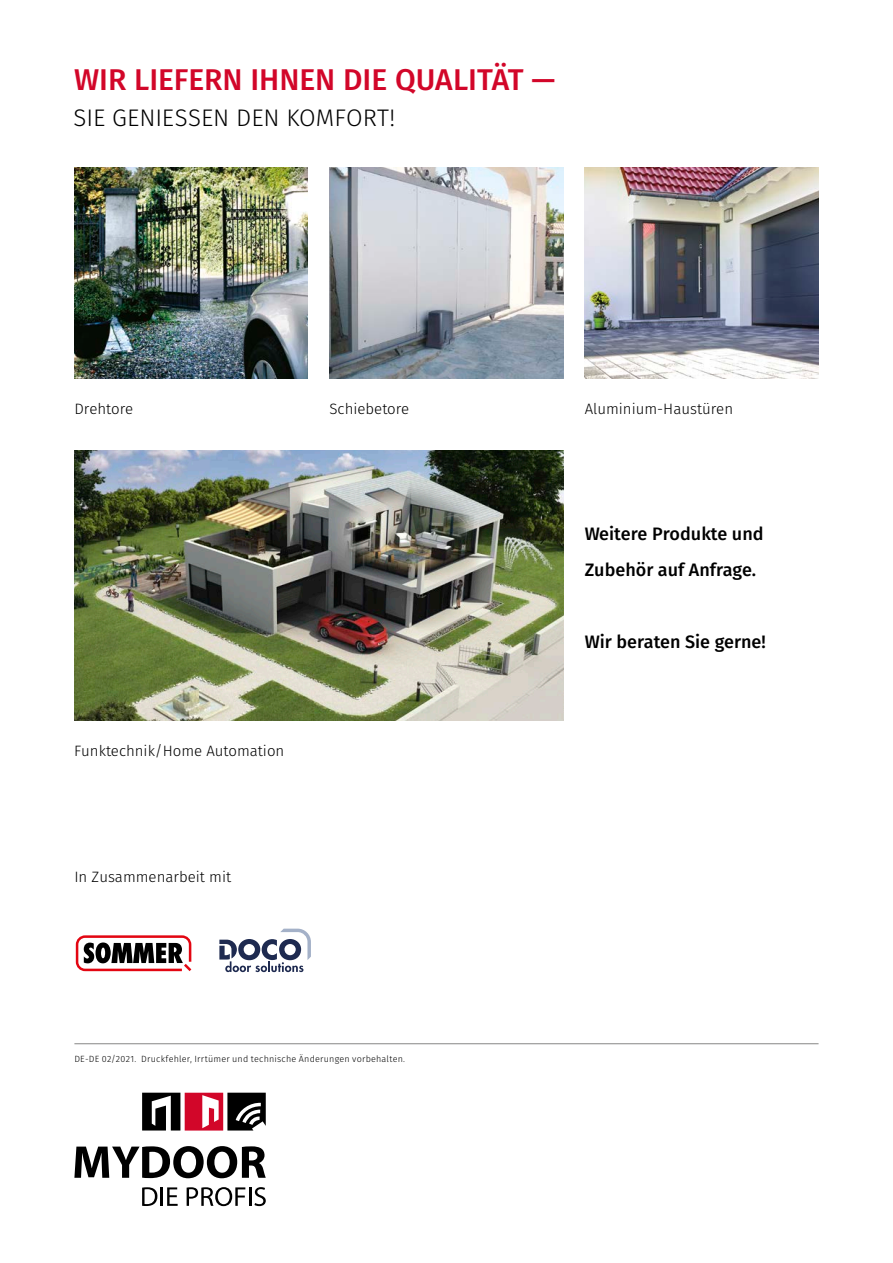
<style>
.page{position:relative;width:893px;height:1263px;background:#fff}
.page>*{position:absolute;margin:0;border:0;box-sizing:border-box;transform-origin:0 0}
.t1{font:500 30px "Fira Sans";color:#d20629}
.t2{font:300 24px "Fira Sans";letter-spacing:-.005em;color:#000}
.t3{font:500 18px/36px "Fira Sans";color:#000}
.t4{font:300 15px "Fira Sans";color:#000}
.t5{font:300 9px "Fira Sans";letter-spacing:.02em;color:#000}
</style>
<div class="page">
<svg style="left:74px;top:1146px;width:192px;height:32px"></svg>
<svg style="left:142px;top:1187px;width:36px;height:19px"></svg>
<svg style="left:187px;top:1187px;width:79px;height:19px"></svg>
<svg style="left:142px;top:1093px;width:124px;height:37px"></svg>
<hr style="left:74px;top:1043px;width:745px;height:1px;background:#878786">
<img style="left:74px;top:167px;width:234px;height:211px">
<img style="left:330px;top:167px;width:233px;height:211px">
<img style="left:585px;top:167px;width:233px;height:211px">
<svg style="left:76px;top:935px;width:115px;height:36px"></svg>
<svg style="left:219px;top:929px;width:92px;height:43px"></svg>
<img style="left:74px;top:450px;width:489px;height:270px">
<h1 class="t1" style="left:74px;top:59px;width:483px">WIR LIEFERN IHNEN DIE QUALITÄT —</h1>
<h2 class="t2" style="left:74px;top:101px;width:323px">SIE GENIESSEN DEN KOMFORT!</h2>
<p class="t4" style="left:74px;top:398px;width:60px">Drehtore</p>
<p class="t4" style="left:330px;top:398px;width:81px">Schiebetore</p>
<p class="t4" style="left:585px;top:398px;width:150px">Aluminium-Haustüren</p>
<p class="t3" style="left:585px;top:517px;width:180px">Weitere Produkte und<br>Zubehör auf Anfrage.</p>
<p class="t4" style="left:74px;top:740px;width:212px">Funktechnik/Home Automation</p>
<p class="t4" style="left:74px;top:866px;width:158px">In Zusammenarbeit mit</p>
<p class="t5" style="left:74px;top:1053px;width:332px">DE-DE 02/2021. Druckfehler, Irrtümer und technische Änderungen vorbehalten.</p>
<p class="t3" style="left:585px;top:625px;width:183px">Wir beraten Sie gerne!</p>
</div>
